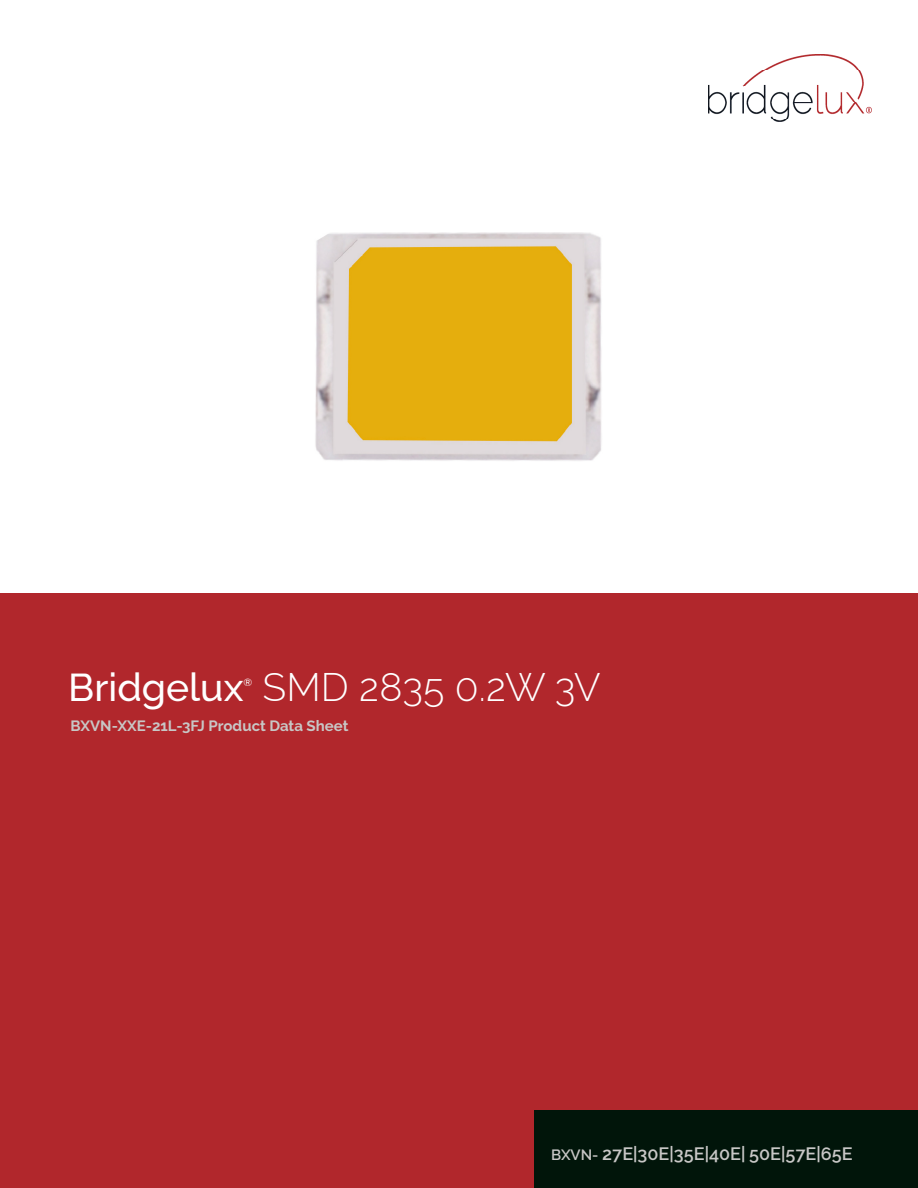
<style>
.page{position:relative;width:918px;height:1188px;background:#fff}
.page>*{position:absolute;margin:0;border:0;box-sizing:border-box;transform-origin:0 0}
.t1{font:300 39px "Raleway";color:#fff}
.t2{font:500 39px "Raleway";color:#fff}
.t3{font:600 18px "Raleway";color:#c8c7c6}
.t4{font:700 15px "Raleway";color:#c8c7c6}
.t5{font:500 10.5px "Raleway";color:#fff}
.s1{font-size:15px}
</style>
<div class="page">
<img style="left:708px;top:54px;width:164px;height:68px">
<div style="left:0;top:593px;width:918px;height:595px;background:#b1272c"></div>
<div style="left:534px;top:1111px;width:384px;height:77px;background:#01150a"></div>
<img style="left:315px;top:233px;width:287px;height:228px">
<p class="t2" style="left:68px;top:664px;width:177px">Bridgelux</p>
<p class="t5" style="left:244px;top:676px;width:10px">®</p>
<p class="t1" style="left:263px;top:664px;width:340px">SMD 2835 0.2W 3V</p>
<p class="t4" style="left:70px;top:717px;width:279px">BXVN-XXE-21L-3FJ Product Data Sheet</p>
<p class="t3" style="left:551px;top:1143px;width:303px"><span class="s1">BXVN-</span> 27E|30E|35E|40E| 50E|57E|65E</p>
</div>
